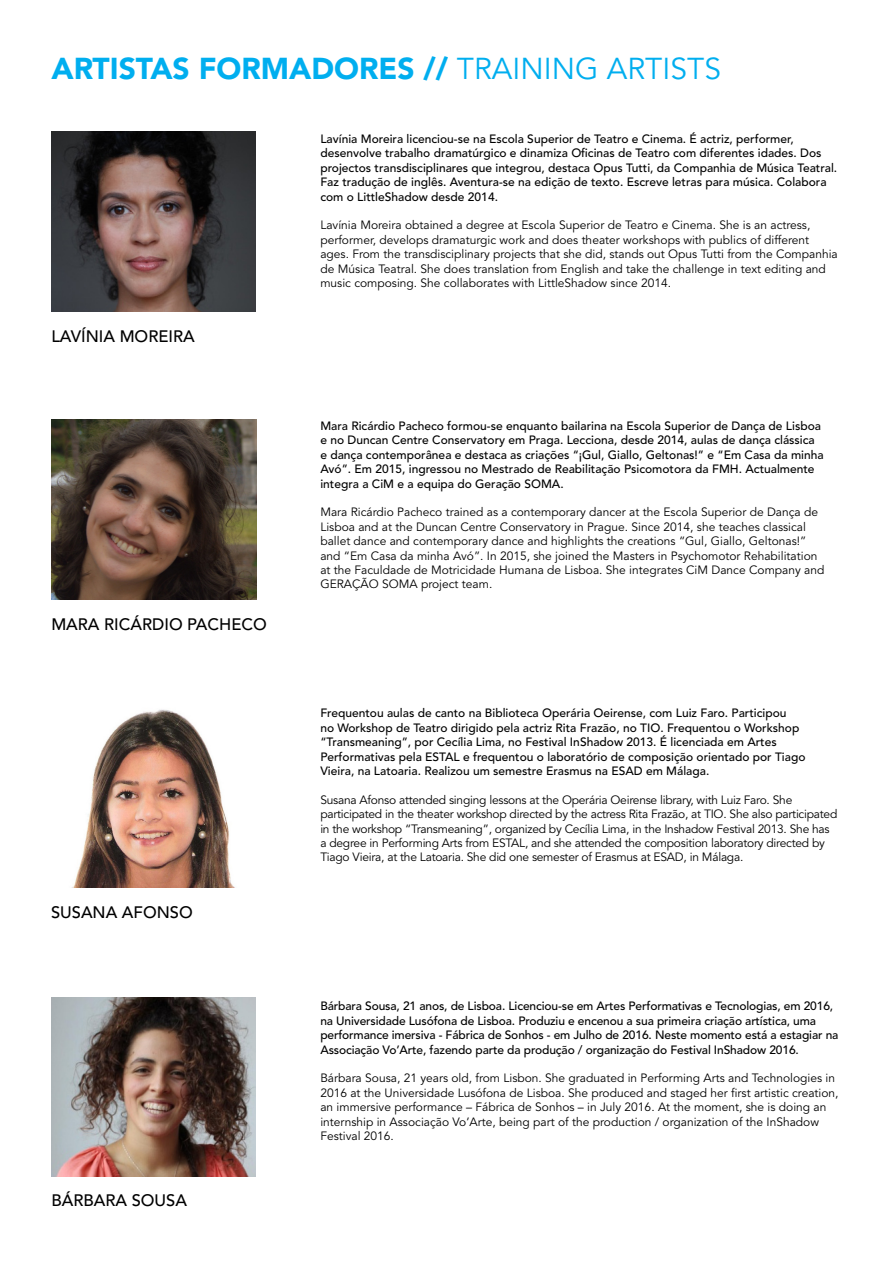
<style>
.page{position:relative;width:893px;height:1263px;background:#fff}
.page>*{position:absolute;margin:0;border:0;box-sizing:border-box;transform-origin:0 0}
.t1{font:900 30px "Avenir LT Std";color:#00aeef}
.t2{font:500 16.5px "Avenir LT Std";color:#000}
.t3{font:500 12px/14.4px "Avenir LT Std";color:#000}
.t4{font:12px/14.4px "Avenir LT Std";color:#000}
.t5{font:12px/14.4px "Avenir LT Std";letter-spacing:-.02em;color:#000}
.s1{font-weight:400}
</style>
<div class="page">
<img style="left:51px;top:131px;width:204px;height:180px">
<img style="left:51px;top:419px;width:205px;height:180px">
<img style="left:73px;top:709px;width:161px;height:178px">
<img style="left:51px;top:997px;width:204px;height:179px">
<h1 class="t1" style="left:51px;top:51px;width:671px">ARTISTAS FORMADORES // <span class="s1">TRAINING ARTISTS</span></h1>
<h2 class="t2" style="left:51px;top:327px;width:145px">LAVÍNIA MOREIRA</h2>
<h2 class="t2" style="left:51px;top:615px;width:217px">mARA RICÁRDIO PACHECO</h2>
<h2 class="t2" style="left:51px;top:903px;width:143px">SUSANA AFONSO</h2>
<h2 class="t2" style="left:51px;top:1191px;width:137px">BÁRBARA SOUSA</h2>
<p class="t3" style="left:320px;top:132px;width:518px">Lavínia Moreira licenciou-se na Escola Superior de Teatro e Cinema. É actriz, performer, desenvolve trabalho dramatúrgico e dinamiza Oficinas de Teatro com diferentes idades. Dos projectos transdisciplinares que integrou, destaca Opus Tutti, da Companhia de Música Teatral.<br>Faz tradução de inglês. Aventura-se na edição de texto. Escreve letras para música. Colabora com o LittleShadow desde 2014.</p>
<p class="t4" style="left:320px;top:218px;width:519px">Lavínia Moreira obtained a degree at Escola Superior de Teatro e Cinema. She is an actress, performer, develops dramaturgic work and does theater workshops with publics of different ages. From the transdisciplinary projects that she did, stands out Opus Tutti from the Companhia de Música Teatral. She does translation from English and take the challenge in text editing and music composing. She collaborates with LittleShadow since 2014.</p>
<p class="t3" style="left:320px;top:419px;width:505px">Mara Ricárdio Pacheco formou-se enquanto bailarina na Escola Superior de Dança de Lisboa e no Duncan Centre Conservatory em Praga. Lecciona, desde 2014, aulas de dança clássica e dança contemporânea e destaca as criações “¡Gul, Giallo, Geltonas!” e “Em Casa da minha Avó”. Em 2015, ingressou no Mestrado de Reabilitação Psicomotora da FMH. Actualmente integra a CiM e a equipa do Geração SOMA.</p>
<p class="t4" style="left:320px;top:505px;width:506px">Mara Ricárdio Pacheco trained as a contemporary dancer at the Escola Superior de Dança de Lisboa and at the Duncan Centre Conservatory in Prague. Since 2014, she teaches classical ballet dance and contemporary dance and highlights the creations “Gul, Giallo, Geltonas!” and “Em Casa da minha Avó”. In 2015, she joined the Masters in Psychomotor Rehabilitation at the Faculdade de Motricidade Humana de Lisboa. She integrates CiM Dance Company and GERAÇÃO SOMA project team.</p>
<p class="t3" style="left:320px;top:706px;width:487px">Frequentou aulas de canto na Biblioteca Operária Oeirense, com Luiz Faro. Participou<br>no Workshop de Teatro dirigido pela actriz Rita Frazão, no TIO. Frequentou o Workshop “Transmeaning”, por Cecília Lima, no Festival InShadow 2013. É licenciada em Artes Performativas pela ESTAL e frequentou o laboratório de composição orientado por Tiago Vieira, na Latoaria. Realizou um semestre Erasmus na ESAD em Málaga.</p>
<p class="t5" style="left:320px;top:793px;width:519px">Susana Afonso attended singing lessons at the Operária Oeirense library, with Luiz Faro. She participated in the theater workshop directed by the actress Rita Frazão, at TIO. She also participated in the workshop “Transmeaning”, organized by Cecília Lima, in the Inshadow Festival 2013. She has a degree in Performing Arts from ESTAL, and she attended the composition laboratory directed by Tiago Vieira, at the Latoaria. She did one semester of Erasmus at ESAD, in Málaga.</p>
<p class="t3" style="left:320px;top:999px;width:520px">Bárbara Sousa, 21 anos, de Lisboa. Licenciou-se em Artes Performativas e Tecnologias, em 2016, na Universidade Lusófona de Lisboa. Produziu e encenou a sua primeira criação artística, uma performance imersiva - Fábrica de Sonhos - em Julho de 2016. Neste momento está a estagiar na Associação Vo’Arte, fazendo parte da produção / organização do Festival InShadow 2016.</p>
<p class="t4" style="left:320px;top:1071px;width:520px">Bárbara Sousa, 21 years old, from Lisbon. She graduated in Performing Arts and Technologies in 2016 at the Universidade Lusófona de Lisboa. She produced and staged her first artistic creation, an immersive performance – Fábrica de Sonhos – in July 2016. At the moment, she is doing an internship in Associação Vo’Arte, being part of the production / organization of the InShadow Festival 2016.</p>
</div>
